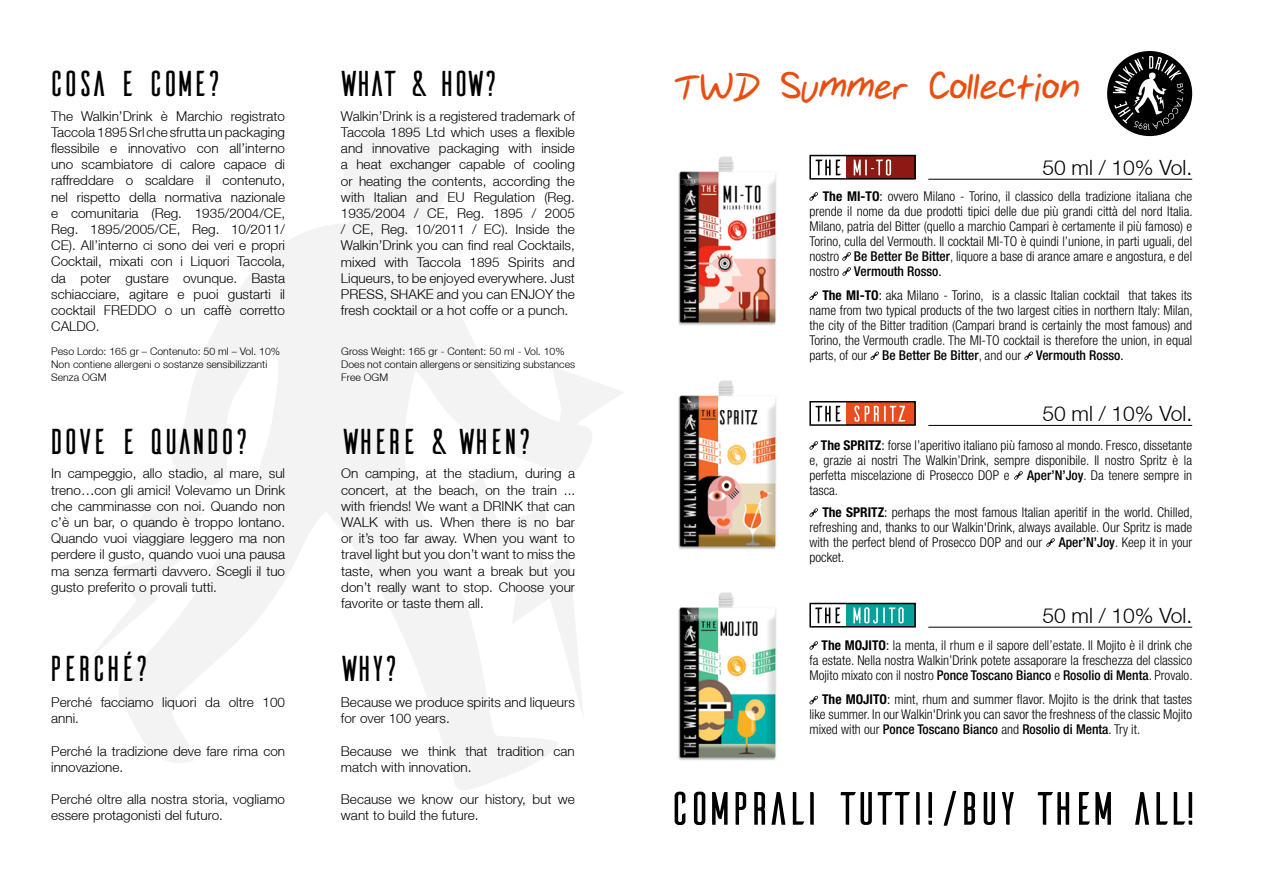
<style>
.page{position:relative;width:1263px;height:893px;background:#fff}
.page>*{position:absolute;margin:0;border:0;box-sizing:border-box;transform-origin:0 0}
.t1{font:49.5px "Catriona";color:#e94e0f}
.t2{font:36px "Ailerons";letter-spacing:-.2em;color:#000}
.t3{font:300 21px "Helvetica Neue LT";color:#000}
.t4{font:300 13.5px/16.2px "Helvetica Neue LT";color:#000}
.t5{font:300 condensed 13.5px/15px "Helvetica Neue LT Pro";color:#000;text-align:justify}
.t6{font:300 10.5px/12.6px "Helvetica Neue LT";color:#000}
.s1{font-weight:700}
.s2{font-weight:400}
.s3{font-weight:500}
</style>
<div class="page">
<img style="left:678px;top:592px;width:98px;height:168px">
<img style="left:678px;top:156px;width:98px;height:169px">
<img style="left:678px;top:380px;width:98px;height:169px">
<svg style="left:119px;top:122px;width:504px;height:668px"></svg>
<svg style="left:89px;top:503px;width:115px;height:162px"></svg>
<svg style="left:458px;top:476px;width:126px;height:245px"></svg>
<svg style="left:675px;top:791px;width:517px;height:35px"></svg>
<div style="left:846px;top:155px;width:69px;height:24px;background:#8d1915"></div>
<div style="left:809px;top:155px;width:107px;height:25px;border:2px solid #000"></div>
<svg style="left:854px;top:159px;width:37px;height:16px"></svg>
<svg style="left:816px;top:160px;width:25px;height:15px"></svg>
<svg style="left:809px;top:192px;width:9px;height:9px"></svg>
<svg style="left:842px;top:252px;width:9px;height:9px"></svg>
<svg style="left:842px;top:267px;width:9px;height:9px"></svg>
<svg style="left:809px;top:292px;width:9px;height:8px"></svg>
<svg style="left:870px;top:352px;width:9px;height:8px"></svg>
<svg style="left:1024px;top:352px;width:9px;height:8px"></svg>
<hr style="left:928px;top:179px;width:264px;height:1px;background:#000">
<div style="left:846px;top:401px;width:69px;height:24px;background:#e84c1f"></div>
<div style="left:809px;top:401px;width:107px;height:25px;border:2px solid #000"></div>
<svg style="left:854px;top:406px;width:51px;height:16px"></svg>
<svg style="left:816px;top:406px;width:25px;height:16px"></svg>
<svg style="left:809px;top:441px;width:9px;height:9px"></svg>
<svg style="left:1014px;top:471px;width:9px;height:9px"></svg>
<hr style="left:928px;top:425px;width:264px;height:1px;background:#000">
<svg style="left:809px;top:508px;width:9px;height:9px"></svg>
<svg style="left:1046px;top:538px;width:9px;height:9px"></svg>
<div style="left:846px;top:603px;width:69px;height:24px;background:#07a19a"></div>
<div style="left:809px;top:603px;width:107px;height:24px;border:2px solid #000"></div>
<svg style="left:853px;top:607px;width:51px;height:16px"></svg>
<svg style="left:815px;top:607px;width:25px;height:16px"></svg>
<svg style="left:809px;top:641px;width:9px;height:9px"></svg>
<hr style="left:928px;top:627px;width:264px;height:1px;background:#000">
<svg style="left:809px;top:696px;width:9px;height:8px"></svg>
<div style="left:1107px;top:51px;width:85px;height:85px;background:#000;border-radius:50%"></div>
<svg style="left:1113px;top:56px;width:70px;height:74px"></svg>
<h2 class="t2" style="left:46px;top:66px;width:181px">COSA E COME?</h2>
<p class="t4" style="left:51px;top:107px;width:235px;text-align:justify">The Walkin’Drink è Marchio registrato Taccola 1895 Srl che sfrutta un packaging flessibile e innovativo con all’interno uno scambiatore di calore capace di raffreddare o scaldare il contenuto, nel rispetto della normativa nazionale e comunitaria (Reg. 1935/2004/CE, Reg. 1895/2005/CE, Reg. 10/2011/ CE). All’interno ci sono dei veri e propri Cocktail, mixati con i Liquori Taccola, da poter gustare ovunque. Basta schiacciare, agitare e puoi gustarti il cocktail FREDDO o un caffè corretto CALDO.</p>
<p class="t6" style="left:51px;top:345px;width:230px">Peso Lordo: 165 gr – Contenuto: 50 ml – Vol. 10%<br>Non contiene allergeni o sostanze sensibilizzanti<br>Senza OGM</p>
<h2 class="t2" style="left:338px;top:66px;width:165px">WHAT &amp; HOW?</h2>
<p class="t4" style="left:341px;top:108px;width:235px;text-align:justify">Walkin’Drink is a registered trademark of Taccola 1895 Ltd which uses a flexible and innovative packaging with inside a heat exchanger capable of cooling or heating the contents, according the with Italian and EU Regulation (Reg.<br>1935/2004 / CE, Reg. 1895 / 2005 / CE, Reg. 10/2011 / EC). Inside the Walkin’Drink you can find real Cocktails, mixed with Taccola 1895 Spirits and Liqueurs, to be enjoyed everywhere. Just PRESS, SHAKE and you can ENJOY the fresh cocktail or a hot coffe or a punch.</p>
<p class="t6" style="left:341px;top:345px;width:235px">Gross Weight: 165 gr - Content: 50 ml - Vol. 10%<br>Does not contain allergens or sensitizing substances<br>Free OGM</p>
<h2 class="t2" style="left:46px;top:424px;width:208px">DOVE E QUANDO?</h2>
<p class="t4" style="left:51px;top:465px;width:235px;text-align:justify">In campeggio, allo stadio, al mare, sul treno…con gli amici! Volevamo un Drink che camminasse con noi. Quando non c’è un bar, o quando è troppo lontano.<br>Quando vuoi viaggiare leggero ma non perdere il gusto, quando vuoi una pausa ma senza fermarti davvero. Scegli il tuo gusto preferito o provali tutti.</p>
<p class="t4" style="left:341px;top:465px;width:235px;text-align:justify">On camping, at the stadium, during a concert, at the beach, on the train ... with friends! We want a DRINK that can WALK with us. When there is no bar or it’s too far away. When you want to travel light but you don’t want to miss the taste, when you want a break but you don’t really want to stop. Choose your favorite or taste them all.</p>
<h2 class="t2" style="left:340px;top:424px;width:197px">WHERE &amp; WHEN?</h2>
<h2 class="t2" style="left:45px;top:652px;width:109px">PERCHÉ?</h2>
<p class="t4" style="left:51px;top:694px;width:235px">Perché facciamo liquori da oltre 100 anni.</p>
<p class="t4" style="left:51px;top:742px;width:235px">Perché la tradizione deve fare rima con innovazione.</p>
<p class="t4" style="left:51px;top:791px;width:235px">Perché oltre alla nostra storia, vogliamo essere protagonisti del futuro.</p>
<h2 class="t2" style="left:338px;top:652px;width:65px">WHY?</h2>
<p class="t4" style="left:341px;top:694px;width:235px">Because we produce spirits and liqueurs for over 100 years.</p>
<p class="t4" style="left:341px;top:742px;width:235px">Because we think that tradition can match with innovation.</p>
<p class="t4" style="left:341px;top:791px;width:235px">Because we know our history, but we want to build the future.</p>
<h1 class="t1" style="left:675px;top:61px;width:406px">TWD Summer Collection</h1>
<h3 class="t3" style="left:1042px;top:154px;width:151px">50 ml / 10% Vol.</h3>
<p class="t5" style="left:809px;top:188px;width:385px;text-indent:13px"><span class="s1">The MI-TO</span><span class="s2">:</span> ovvero Milano - Torino, il classico della tradizione italiana che prende il nome da due prodotti tipici delle due più grandi città del nord Italia.<br>Milano, patria del Bitter (quello a marchio Campari è certamente il più famoso) e Torino, culla del Vermouth. Il cocktail MI-TO è quindi l’unione, in parti uguali, del nostro <span class="s3">Be Better Be Bitter</span>, liquore a base di arance amare e angostura, e del nostro <span class="s3">Vermouth Rosso</span><span class="s2">.</span></p>
<p class="t5" style="left:809px;top:288px;width:385px;text-indent:13px"><span class="s1">The MI-TO</span><span class="s2">:</span> aka Milano - Torino, is a classic Italian cocktail that takes its name from two typical products of the two largest cities in northern Italy: Milan, the city of the Bitter tradition (Campari brand is certainly the most famous) and Torino, the Vermouth cradle. The MI-TO cocktail is therefore the union, in equal parts, of our <span class="s3">Be Better Be Bitter</span>, and our <span class="s3">Vermouth Rosso</span><span class="s2">.</span></p>
<h3 class="t3" style="left:1042px;top:401px;width:151px">50 ml / 10% Vol.</h3>
<p class="t5" style="left:809px;top:437px;width:384px;text-indent:12px"><span class="s1">The SPRITZ</span><span class="s2">:</span> forse l’aperitivo italiano più famoso al mondo. Fresco, dissetante e, grazie ai nostri The Walkin’Drink, sempre disponibile. Il nostro Spritz è la perfetta miscelazione di Prosecco DOP e</p>
<p class="t5" style="left:1027px;top:467px;width:166px"><span class="s3">Aper’N’Joy</span>. Da tenere sempre in</p>
<p class="t5" style="left:809px;top:482px;width:30px">tasca.</p>
<p class="t5" style="left:809px;top:504px;width:385px;text-indent:13px"><span class="s1">The SPRITZ</span><span class="s2">:</span> perhaps the most famous Italian aperitif in the world. Chilled, refreshing and, thanks to our Walkin'Drink, always available. Our Spritz is made with the perfect blend of Prosecco DOP and our <span class="s3">Aper’N’Joy</span>. Keep it in your pocket.</p>
<h3 class="t3" style="left:1042px;top:602px;width:151px">50 ml / 10% Vol.</h3>
<p class="t5" style="left:809px;top:637px;width:385px;text-indent:12px"><span class="s1">The MOJITO</span><span class="s2">:</span> la menta, il rhum e il sapore dell’estate. Il Mojito è il drink che fa estate. Nella nostra Walkin’Drink potete assaporare la freschezza del classico Mojito mixato con il nostro <span class="s3">Ponce Toscano Bianco</span> e <span class="s3">Rosolio di Menta</span>. Provalo.</p>
<p class="t5" style="left:809px;top:692px;width:384px;text-indent:13px"><span class="s1">The MOJITO</span><span class="s2">:</span> mint, rhum and summer flavor. Mojito is the drink that tastes like summer. In our Walkin'Drink you can savor the freshness of the classic Mojito mixed with our <span class="s3">Ponce Toscano Bianco</span> and <span class="s3">Rosolio di Menta</span>. Try it.</p>
</div>
